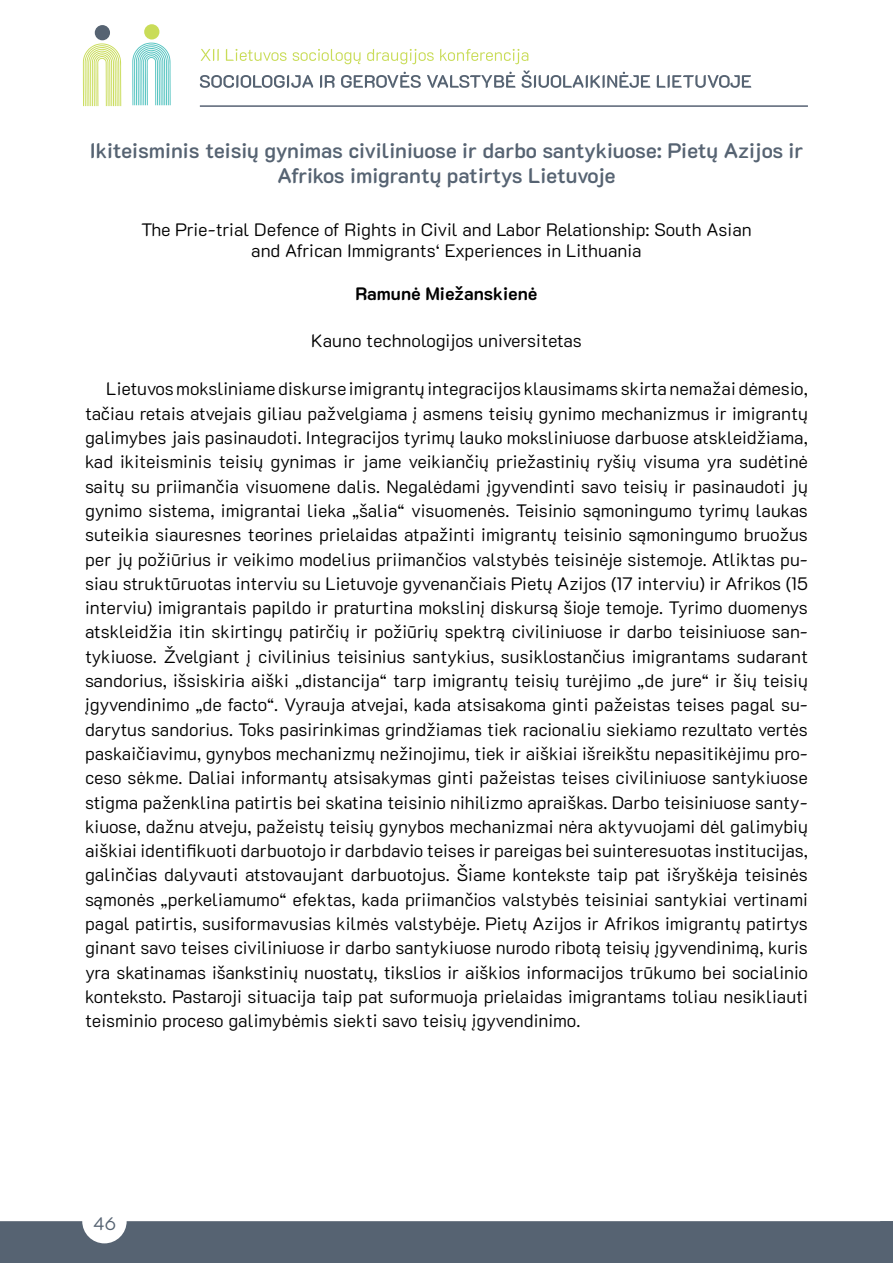
<style>
.page{position:relative;width:893px;height:1263px;background:#fff}
.page>*{position:absolute;margin:0;border:0;box-sizing:border-box;transform-origin:0 0}
.t1{font:600 21px/25.2px "K2 D";color:#566372;text-align:center}
.t2{font:300 18px/24.3px "K2 D";color:#000;text-align:center}
.t3{font:700 18px "K2 D";color:#000}
.t4{font:300 18px "K2 D";color:#566372}
</style>
<div class="page">
<div style="left:0;top:1221px;width:893px;height:42px;background:#566372"></div>
<svg style="left:83px;top:43px;width:38px;height:63px"></svg>
<div style="left:95px;top:25px;width:15px;height:15px;background:#566372;border-radius:50%"></div>
<svg style="left:132px;top:43px;width:39px;height:62px"></svg>
<div style="left:144px;top:24px;width:15px;height:15px;background:#c9dc58;border-radius:50%"></div>
<svg style="left:201px;top:49px;width:18px;height:12px"></svg>
<svg style="left:226px;top:49px;width:61px;height:12px"></svg>
<svg style="left:293px;top:49px;width:68px;height:15px"></svg>
<svg style="left:367px;top:49px;width:67px;height:15px"></svg>
<svg style="left:440px;top:49px;width:88px;height:15px"></svg>
<svg style="left:200px;top:75px;width:113px;height:13px"></svg>
<svg style="left:320px;top:75px;width:15px;height:13px"></svg>
<svg style="left:341px;top:72px;width:80px;height:16px"></svg>
<svg style="left:427px;top:72px;width:88px;height:16px"></svg>
<svg style="left:522px;top:70px;width:128px;height:18px"></svg>
<svg style="left:657px;top:75px;width:94px;height:13px"></svg>
<hr style="left:200px;top:105px;width:608px;height:2px;background:#576274">
<p class="t1" style="left:90px;top:138px;width:715px">Ikiteisminis teisių gynimas civiliniuose ir darbo santykiuose: Pietų Azijos ir<br>Afrikos imigrantų patirtys Lietuvoje</p>
<p class="t2" style="left:141px;top:218px;width:612px;line-height:21.6px">The Prie-trial Defence of Rights in Civil and Labor Relationship: South Asian and African Immigrants‘ Experiences in Lithuania</p>
<p class="t3" style="left:355px;top:284px;width:183px">Ramunė Miežanskienė</p>
<p class="t2" style="left:311px;top:328px;width:272px">Kauno technologijos universitetas</p>
<p class="t2" style="left:85px;top:377px;width:724px;text-align:justify;text-indent:21px">Lietuvos moksliniame diskurse imigrantų integracijos klausimams skirta nemažai dėmesio, tačiau retais atvejais giliau pažvelgiama į asmens teisių gynimo mechanizmus ir imigrantų galimybes jais pasinaudoti. Integracijos tyrimų lauko moksliniuose darbuose atskleidžiama, kad ikiteisminis teisių gynimas ir jame veikiančių priežastinių ryšių visuma yra sudėtinė saitų su priimančia visuomene dalis. Negalėdami įgyvendinti savo teisių ir pasinaudoti jų gynimo sistema, imigrantai lieka „šalia“ visuomenės. Teisinio sąmoningumo tyrimų laukas suteikia siauresnes teorines prielaidas atpažinti imigrantų teisinio sąmoningumo bruožus per jų požiūrius ir veikimo modelius priimančios valstybės teisinėje sistemoje. Atliktas pu&shy;siau struktūruotas interviu su Lietuvoje gyvenančiais Pietų Azijos (17 interviu) ir Afrikos (15 interviu) imigrantais papildo ir praturtina mokslinį diskursą šioje temoje. Tyrimo duomenys atskleidžia itin skirtingų patirčių ir požiūrių spektrą civiliniuose ir darbo teisiniuose san&shy;tykiuose. Žvelgiant į civilinius teisinius santykius, susiklostančius imigrantams sudarant sandorius, išsiskiria aiški „distancija“ tarp imigrantų teisių turėjimo „de jure“ ir šių teisių įgyvendinimo „de facto“. Vyrauja atvejai, kada atsisakoma ginti pažeistas teises pagal su&shy;darytus sandorius. Toks pasirinkimas grindžiamas tiek racionaliu siekiamo rezultato vertės paskaičiavimu, gynybos mechanizmų nežinojimu, tiek ir aiškiai išreikštu nepasitikėjimu pro&shy;ceso sėkme. Daliai informantų atsisakymas ginti pažeistas teises civiliniuose santykiuose stigma paženklina patirtis bei skatina teisinio nihilizmo apraiškas. Darbo teisiniuose santy&shy;kiuose, dažnu atveju, pažeistų teisių gynybos mechanizmai nėra aktyvuojami dėl galimybių aiškiai identifikuoti darbuotojo ir darbdavio teises ir pareigas bei suinteresuotas institucijas, galinčias dalyvauti atstovaujant darbuotojus. Šiame kontekste taip pat išryškėja teisinės sąmonės „perkeliamumo“ efektas, kada priimančios valstybės teisiniai santykiai vertinami pagal patirtis, susiformavusias kilmės valstybėje. Pietų Azijos ir Afrikos imigrantų patirtys ginant savo teises civiliniuose ir darbo santykiuose nurodo ribotą teisių įgyvendinimą, kuris yra skatinamas išankstinių nuostatų, tikslios ir aiškios informacijos trūkumo bei socialinio konteksto. Pastaroji situacija taip pat suformuoja prielaidas imigrantams toliau nesikliauti teisminio proceso galimybėmis siekti savo teisių įgyvendinimo.</p>
<p class="t4" style="left:93px;top:1213px;width:24px">46</p>
</div>
